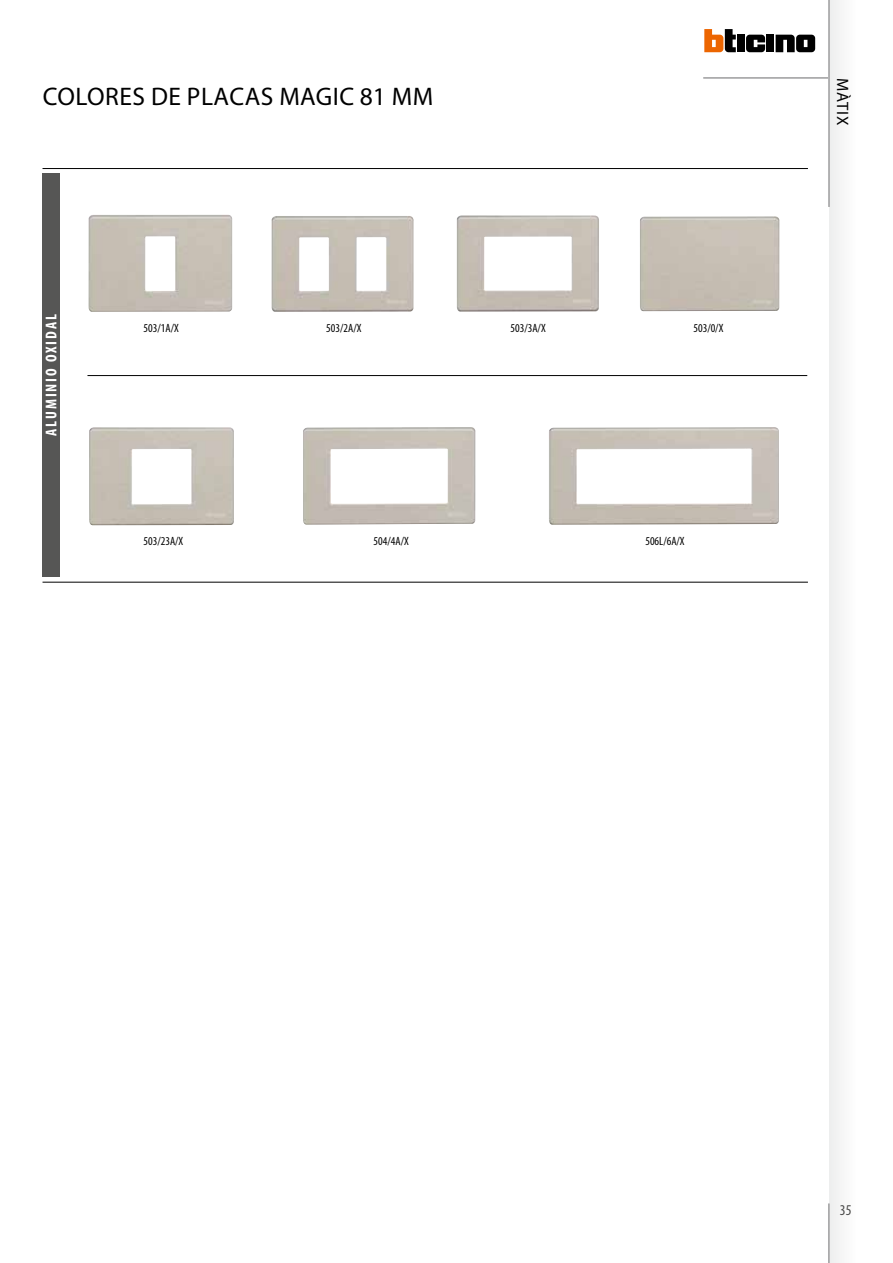
<style>
.page{position:relative;width:893px;height:1263px;background:#fff}
.page>*{position:absolute;margin:0;border:0;box-sizing:border-box;transform-origin:0 0}
.t1{font:25.5px "Myriad Pro";letter-spacing:.02em;color:#000}
.t2{font:16.5px "Myriad Pro";letter-spacing:.055em;color:#000}
.t3{font:700 condensed 15.75px "Myriad Pro";letter-spacing:.12em;color:#fff}
.t4{font:condensed 15px "Myriad Pro";color:#484847}
.t5{font:condensed 12px "Myriad Pro";color:#000}
</style>
<div class="page">
<div style="left:829px;top:0;width:11px;height:1263px;background:#f1f1f1"></div>
<hr style="left:828px;top:0;width:2px;height:207px;background:#9c9c9d">
<hr style="left:703px;top:77px;width:125px;height:2px;background:#9c9c9d">
<hr style="left:828px;top:1203px;width:2px;height:60px;background:#9c9c9d">
<svg style="left:746px;top:35px;width:19px;height:17px"></svg>
<div style="left:766px;top:35px;width:8px;height:17px;background:#000"></div>
<div style="left:737px;top:35px;width:8px;height:17px;background:#000"></div>
<svg style="left:704px;top:29px;width:32px;height:23px"></svg>
<svg style="left:776px;top:35px;width:39px;height:17px"></svg>
<img style="left:272px;top:216px;width:141px;height:96px">
<img style="left:88px;top:215px;width:144px;height:97px">
<img style="left:303px;top:427px;width:172px;height:98px">
<img style="left:640px;top:216px;width:139px;height:95px">
<img style="left:89px;top:427px;width:145px;height:98px">
<img style="left:457px;top:215px;width:142px;height:97px">
<img style="left:549px;top:427px;width:230px;height:98px">
<hr style="left:43px;top:582px;width:765px;height:1px;background:#000">
<hr style="left:43px;top:168px;width:765px;height:1px;background:#000">
<hr style="left:87px;top:375px;width:720px;height:1px;background:#000">
<div style="left:43px;top:173px;width:17px;height:403px;background:#565655"></div>
<h1 class="t1" style="left:43px;top:81px;width:187px">COLORES DE PLACA</h1>
<h1 class="t1" style="left:261px;top:81px;width:35px">S MAGIC</h1>
<h1 class="t1" style="left:360px;top:81px;width:53px">81 MM</h1>
<h3 class="t3" style="left:41px;top:436px;width:123px;rotate:-90deg">aluminio oxidal</h3>
<p class="t5" style="left:144px;top:321px;width:37px">503/1A/X</p>
<p class="t5" style="left:326px;top:321px;width:37px">503/2A/X</p>
<p class="t5" style="left:511px;top:321px;width:37px">503/3A/X</p>
<p class="t5" style="left:693px;top:321px;width:31px">503/0/X</p>
<p class="t5" style="left:144px;top:534px;width:41px">503/23A/X</p>
<p class="t5" style="left:374px;top:534px;width:37px">504/4A/X</p>
<p class="t5" style="left:645px;top:534px;width:41px">506L/6A/X</p>
<h2 class="t2" style="left:853px;top:78px;width:49px;rotate:90deg">MÀTIX</h2>
<p class="t4" style="left:840px;top:1201px;width:13px">35</p>
</div>
